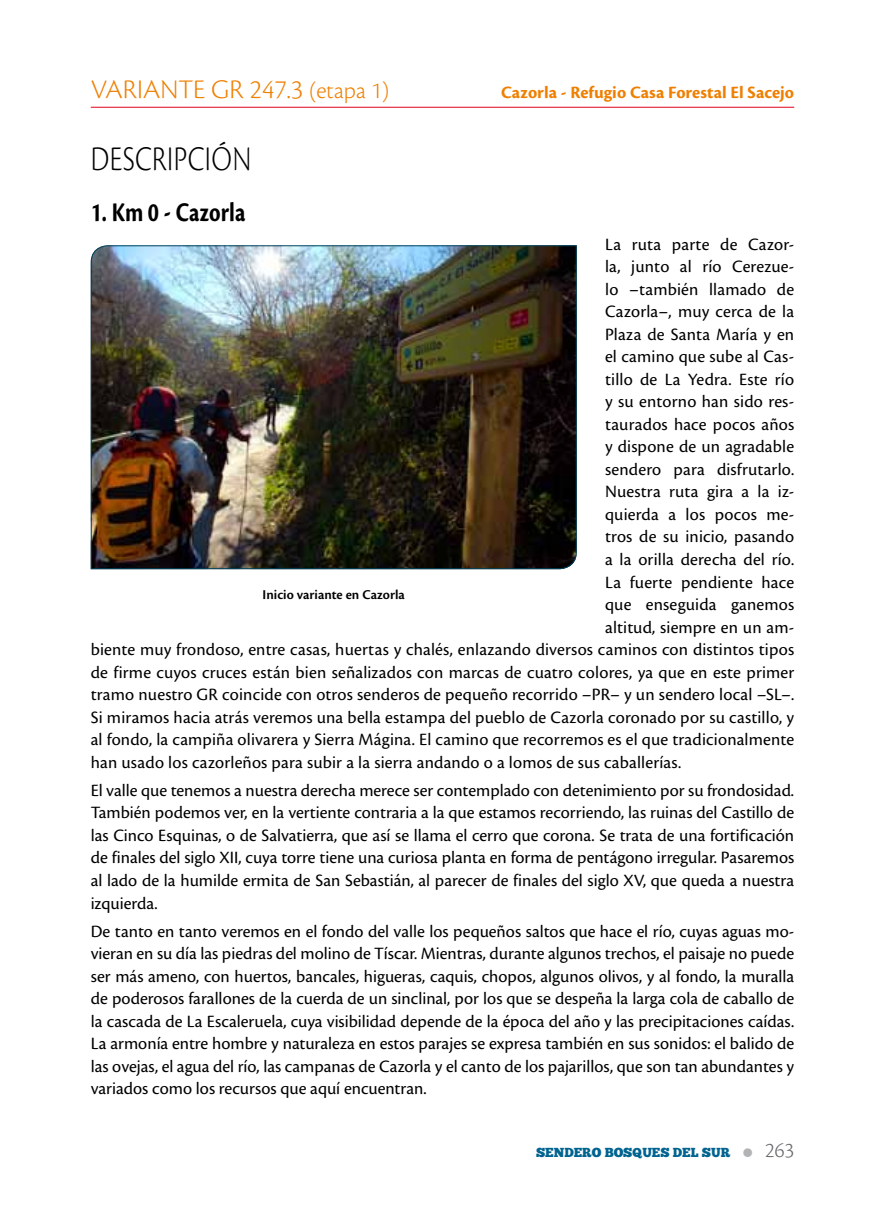
<style>
.page{position:relative;width:885px;height:1225px;background:#fff}
.page>*{position:absolute;margin:0;border:0;box-sizing:border-box;transform-origin:0 0}
.t1{font:300 36px "Cronos Pro";letter-spacing:.015em;color:#000;scale:.8 1}
.t2{font:700 28px "Cronos Pro";color:#000;scale:.8 1}
.t3{font:300 28px "Cronos Pro";color:#ee7f00}
.t4{font:300 24px "Cronos Pro";color:#ee7f00}
.t5{font:300 22px "Cronos Pro";color:#646567}
.t6{font:18px/22.6px "Cronos Pro";letter-spacing:.01em;color:#000;text-align:justify}
.t7{font:700 18px "Cronos Pro";letter-spacing:-.005em;color:#ee7f00}
.t8{font:600 14px "Cronos Pro";color:#000}
.t9{font:13px "Chunk Five";color:#006390}
.s1{font-size:28px}
</style>
<div class="page">
<hr style="left:91px;top:107px;width:703px;height:1px;background:#e2001a">
<img style="left:90px;top:245px;width:487px;height:324px">
<h2 class="t3" style="left:91px;top:73px;width:16px">VARIANTE</h2>
<h3 class="t4" style="left:211px;top:77px;width:179px"><span class="s1">GR 247.3</span> (ETAPA 1)</h3>
<p class="t7" style="left:501px;top:82px;width:294px">Cazorla - Refugio Casa Forestal El Sacejo</p>
<h1 class="t1" style="left:91px;top:138px;width:202px">DESCRIPCIÓN</h1>
<h2 class="t2" style="left:91px;top:197px;width:195px">1. Km 0 - Cazorla</h2>
<p class="t6" style="left:605px;top:233px;width:190px">La ruta parte de Cazor-</p>
<p class="t6" style="left:605px;top:255px;width:190px">la, junto al río Cerezue-</p>
<p class="t6" style="left:605px;top:278px;width:190px">lo –también llamado de</p>
<p class="t6" style="left:605px;top:300px;width:190px">Cazorla–, muy cerca de la</p>
<p class="t6" style="left:605px;top:323px;width:190px">Plaza de Santa María y en</p>
<p class="t6" style="left:605px;top:345px;width:190px">el camino que sube al Cas-</p>
<p class="t6" style="left:605px;top:368px;width:190px">tillo de La Yedra. Este río</p>
<p class="t6" style="left:605px;top:390px;width:190px">y su entorno han sido res-</p>
<p class="t6" style="left:605px;top:413px;width:191px">taurados hace pocos años</p>
<p class="t6" style="left:605px;top:435px;width:191px">y dispone de un agradable</p>
<p class="t6" style="left:605px;top:458px;width:190px">sendero para disfrutarlo.</p>
<p class="t6" style="left:605px;top:480px;width:190px">Nuestra ruta gira a la iz-</p>
<p class="t6" style="left:605px;top:503px;width:191px">quierda a los pocos me-</p>
<p class="t6" style="left:605px;top:525px;width:190px">tros de su inicio, pasando</p>
<p class="t6" style="left:605px;top:548px;width:190px">a la orilla derecha del río.</p>
<p class="t6" style="left:605px;top:570px;width:190px">La fuerte pendiente hace</p>
<p class="t6" style="left:605px;top:593px;width:190px">que enseguida ganemos</p>
<p class="t6" style="left:605px;top:615px;width:190px">altitud, siempre en un am-</p>
<p class="t6" style="left:91px;top:638px;width:704px">biente muy frondoso, entre casas, huertas y chalés, enlazando diversos caminos con distintos tipos</p>
<p class="t6" style="left:91px;top:661px;width:705px">de firme cuyos cruces están bien señalizados con marcas de cuatro colores, ya que en este primer</p>
<p class="t6" style="left:91px;top:683px;width:704px">tramo nuestro GR coincide con otros senderos de pequeño recorrido –PR– y un sendero local –SL–.</p>
<p class="t6" style="left:91px;top:706px;width:704px">Si miramos hacia atrás veremos una bella estampa del pueblo de Cazorla coronado por su castillo, y</p>
<p class="t6" style="left:91px;top:728px;width:705px">al fondo, la campiña olivarera y Sierra Mágina. El camino que recorremos es el que tradicionalmente</p>
<p class="t6" style="left:91px;top:751px;width:592px">han usado los cazorleños para subir a la sierra andando o a lomos de sus caballerías.</p>
<p class="t6" style="left:91px;top:779px;width:705px">El valle que tenemos a nuestra derecha merece ser contemplado con detenimiento por su frondosidad.<br>También podemos ver, en la vertiente contraria a la que estamos recorriendo, las ruinas del Castillo de las Cinco Esquinas, o de Salvatierra, que así se llama el cerro que corona. Se trata de una fortificación de finales del siglo XII, cuya torre tiene una curiosa planta en forma de pentágono irregular. Pasaremos al lado de la humilde ermita de San Sebastián, al parecer de finales del siglo XV, que queda a nuestra izquierda.</p>
<p class="t6" style="left:91px;top:920px;width:705px">De tanto en tanto veremos en el fondo del valle los pequeños saltos que hace el río, cuyas aguas mo&shy;vieran en su día las piedras del molino de Tíscar. Mientras, durante algunos trechos, el paisaje no puede ser más ameno, con huertos, bancales, higueras, caquis, chopos, algunos olivos, y al fondo, la muralla de poderosos farallones de la cuerda de un sinclinal, por los que se despeña la larga cola de caballo de la cascada de La Escaleruela, cuya visibilidad depende de la época del año y las precipitaciones caídas.<br>La armonía entre hombre y naturaleza en estos parajes se expresa también en sus sonidos: el balido de las ovejas, el agua del río, las campanas de Cazorla y el canto de los pajarillos, que son tan abundantes y variados como los recursos que aquí encuentran.</p>
<p class="t8" style="left:262px;top:586px;width:144px">Inicio variante en Cazorla</p>
<p class="t9" style="left:536px;top:1146px;width:196px">SENDERO BOSQUES DEL SUR</p>
<p class="t5" style="left:765px;top:1137px;width:31px">263</p>
</div>
